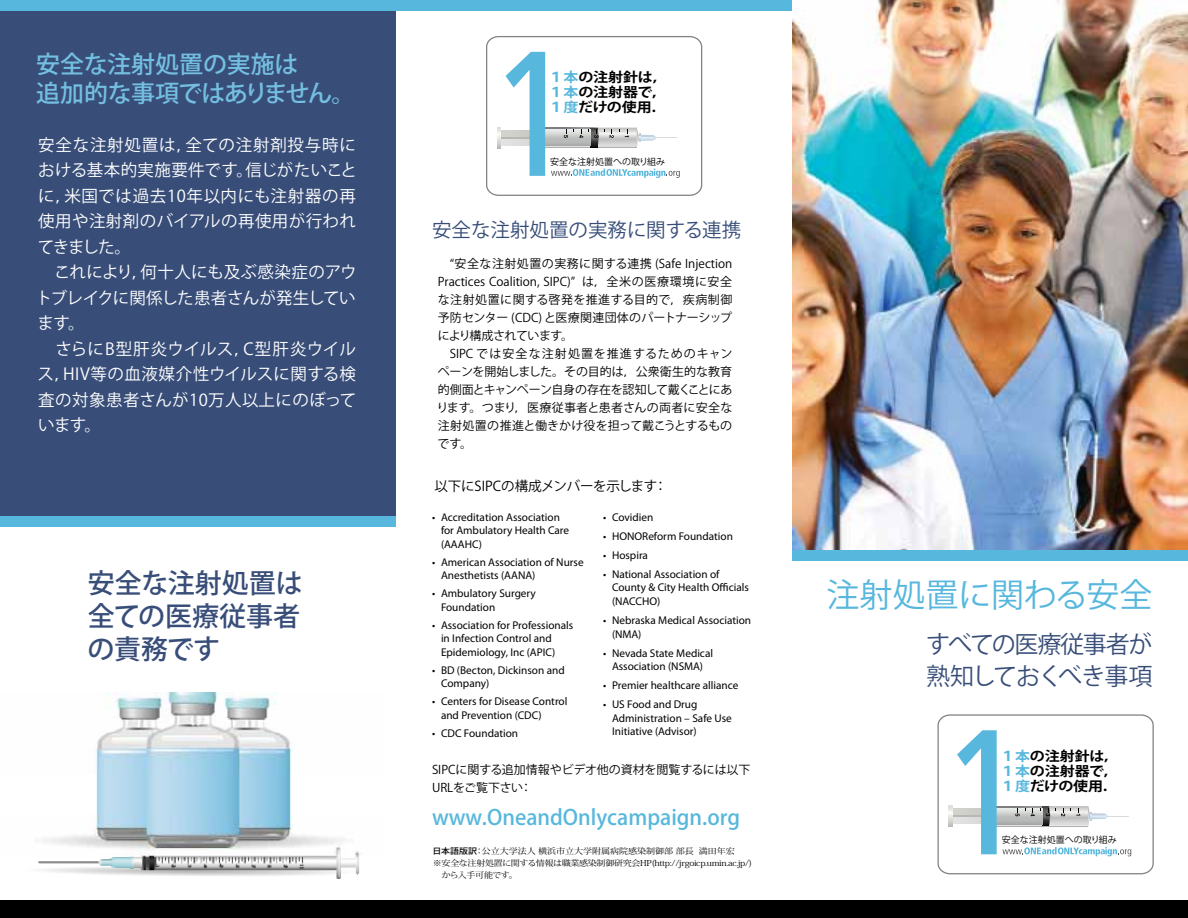
<style>
.page{position:relative;width:1188px;height:918px;background:#fff}
.page>*{position:absolute;margin:0;border:0;box-sizing:border-box;transform-origin:0 0}
.t1{font:33px "Koz Go Pro";color:#57b7dd}
.t2{font:500 27px/33px "Koz Go Pro";letter-spacing:-.005em;color:#384e79;text-align:justify}
.t3{font:500 24px/28.5px "Koz Go Pro";letter-spacing:-.01em;color:#74bfe1}
.t4{font:24px/31.5px "Koz Go Pro";letter-spacing:-.05em;color:#384e79}
.t5{font:500 21px "Koz Go Pro";color:#57b7dd}
.t6{font:19.5px "Koz Go Pro";color:#384e79}
.t7{font:16.5px/25.5px "Koz Go Pro";letter-spacing:.025em;color:#fff}
.t8{font:700 13.5px/15px "Koz Go Pro";letter-spacing:-.01em;color:#000;text-align:justify;scale:1.11 1}
.t9{font:13.5px "Koz Go Pro";letter-spacing:-.015em;color:#000}
.t10{font:12px/18px "Koz Go Pro";color:#000}
.t11{font:11.25px/13.5px "Myriad Pro";color:#000}
.t12{font:9px "Koz Go Pro";color:#000}
.t13{font:8.1px/12px "Koz Min Pro";letter-spacing:-.03em;color:#000;scale:1.11 1}
.s1{color:#57b7dd}
.s2{font-family:"Koz Go Pro";font-weight:500}
</style>
<div class="page">
<img style="left:792px;top:0;width:396px;height:550px">
<div style="left:0;top:0;width:396px;height:518px;background:#384e79"></div>
<div style="left:0;top:900px;width:1188px;height:18px;background:#000"></div>
<div style="left:792px;top:550px;width:396px;height:10px;background:#57b7dd"></div>
<div style="left:0;top:517px;width:396px;height:10px;background:#57b7dd"></div>
<div style="left:0;top:0;width:792px;height:10px;background:#57b7dd"></div>
<img style="left:37px;top:692px;width:323px;height:186px">
<svg style="left:937px;top:714px;width:217px;height:161px"></svg>
<svg style="left:486px;top:36px;width:217px;height:160px"></svg>
<h3 class="t3" style="left:36px;top:51px;width:321px">安全な注射処置の実施は<br>追加的な事項ではありません。</h3>
<h3 class="t7" style="left:36px;top:132px;width:323px">安全な注射処置は，全ての注射剤投与時における基本的実施要件です。信じがたいことに，米国では過去10年以内にも注射器の再使用や注射剤のバイアルの再使用が行われてきました。<br>　これにより，何十人にも及ぶ感染症のアウトブレイクに関係した患者さんが発生しています。<br>　さらにB型肝炎ウイルス，C型肝炎ウイルス，HIV等の血液媒介性ウイルスに関する検査の対象患者さんが10万人以上にのぼっています。</h3>
<h2 class="t2" style="left:88px;top:568px;width:217px">安全な注射処置は全ての医療従事者の責務です</h2>
<p class="t8" style="left:549px;top:71px;width:109px"><span class="s1">１本</span>の注射針は，<span class="s1">１本</span>の注射器で，<span class="s1">１度</span>だけの使用.</p>
<p class="t12" style="left:550px;top:156px;width:117px">安全な注射処置への取り組み</p>
<h3 class="t6" style="left:432px;top:217px;width:311px">安全な注射処置の実務に関する連携</h3>
<p class="t10" style="left:436px;top:255px;width:298px">　“安全な注射処置の実務に関する連携 (Safe Injection<br>Practices Coalition, SIPC)” は，全米の医療環境に安全な注射処置に関する啓発を推進する目的で，疾病制御予防センター (CDC) と医療関連団体のパートナーシップにより構成されています。<br>　SIPC では安全な注射処置を推進するためのキャンペーンを開始しました。その目的は，公衆衛生的な教育的側面とキャンペーン自身の存在を認知して戴くことにあります。つまり，医療従事者と患者さんの両者に安全な注射処置の推進と働きかけ役を担って戴こうとするものです。</p>
<p class="t9" style="left:435px;top:477px;width:234px">以下にSIPCの構成メンバーを示します：</p>
<p class="t11" style="left:603px;top:510px;width:52px">• Covidien</p>
<p class="t11" style="left:603px;top:529px;width:132px">• HONOReform Foundation</p>
<p class="t11" style="left:603px;top:548px;width:47px">• Hospira</p>
<p class="t11" style="left:612px;top:567px;width:139px;text-indent:-9px">• National Association of<br>County &amp; City Health Officials (NACCHO)</p>
<p class="t11" style="left:612px;top:613px;width:141px;text-indent:-9px">• Nebraska Medical Association (NMA)</p>
<p class="t11" style="left:603px;top:646px;width:112px;text-align:center">• Nevada State Medical<br>Association (NSMA)</p>
<p class="t11" style="left:603px;top:679px;width:137px">• Premier healthcare alliance</p>
<p class="t11" style="left:612px;top:698px;width:121px;text-indent:-9px">• US Food and Drug<br>Administration – Safe Use<br>Initiative (Advisor)</p>
<p class="t10" style="left:432px;top:761px;width:320px">SIPCに関する追加情報やビデオ他の資材を閲覧するには以下<br>URLをご覧下さい：</p>
<h3 class="t5" style="left:432px;top:804px;width:310px">www.OneandOnlycampaign.org</h3>
<p class="t11" style="left:441px;top:510px;width:130px;text-indent:-9px">• Accreditation Association for Ambulatory Health Care (AAAHC)</p>
<p class="t11" style="left:441px;top:555px;width:144px;text-indent:-9px">• American Association of Nurse<br>Anesthetists (AANA)</p>
<p class="t11" style="left:441px;top:586px;width:96px;text-indent:-9px">• Ambulatory Surgery<br>Foundation</p>
<p class="t11" style="left:441px;top:618px;width:134px;text-indent:-9px">• Association for Professionals in Infection Control and<br>Epidemiology, Inc (APIC)</p>
<p class="t11" style="left:441px;top:663px;width:125px;text-indent:-9px">• BD (Becton, Dickinson and<br>Company)</p>
<p class="t11" style="left:441px;top:694px;width:128px;text-indent:-9px">• Centers for Disease Control and Prevention (CDC)</p>
<p class="t11" style="left:432px;top:726px;width:88px">• CDC Foundation</p>
<p class="t13" style="left:433px;top:845px;width:289px"><span class="s2">日本語版訳</span>：公立大学法人 横浜市立大学附属病院感染制御部 部長 満田年宏<br>※安全な注射処置に関する情報は職業感染制御研究会HP(http://jrgoicp.umin.ac.jp/)　から入手可能です。</p>
<h1 class="t1" style="left:827px;top:573px;width:328px">注射処置に関わる安全</h1>
<h3 class="t4" style="left:926px;top:629px;width:228px">すべての医療従事者が熟知しておくべき事項</h3>
<p class="t8" style="left:1000px;top:749px;width:109px"><span class="s1">１本</span>の注射針は，<span class="s1">１本</span>の注射器で，<span class="s1">１度</span>だけの使用.</p>
<p class="t12" style="left:1002px;top:834px;width:117px">安全な注射処置への取り組み</p>
</div>
